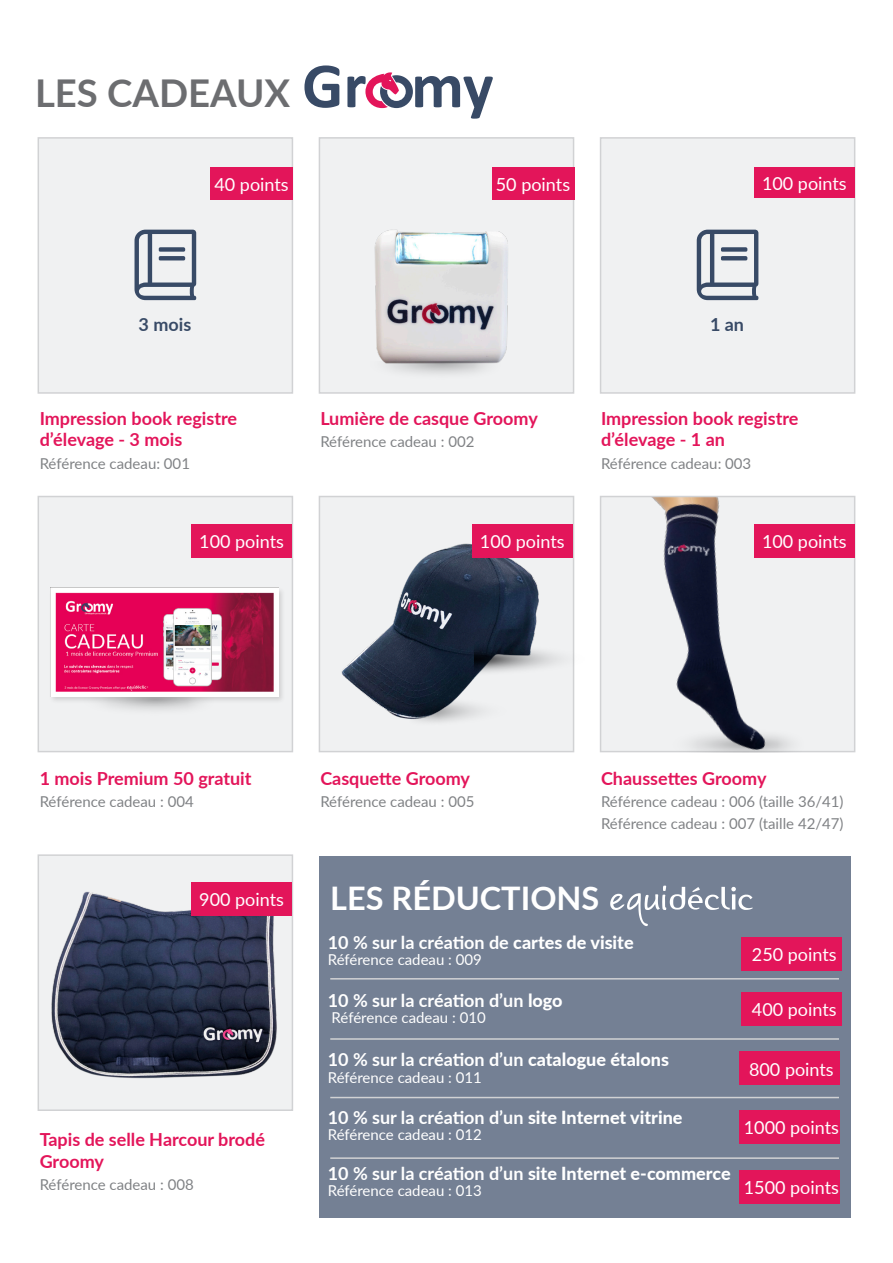
<style>
.page{position:relative;width:893px;height:1263px;background:#fff}
.page>*{position:absolute;margin:0;border:0;box-sizing:border-box;transform-origin:0 0}
.t1{font:700 38.25px "Lato";color:#6c6d70}
.t2{font:700 32.4px "Lato";color:#fff}
.t3{font:700 18px/21.6px "Lato";color:#e3155a}
.t4{font:700 18px "Lato";color:#fff}
.t5{font:18px "Lato";color:#fff}
.t6{font:800 18px "Lato";color:#fff}
.t7{font:700 18px "Lato";color:#384a66}
.t8{font:15px/22.2px "Lato";color:#808285}
.t9{font:15px "Lato";color:#fff}
.s1{font-weight:800}
.s2{font-weight:700}
</style>
<div class="page">
<div style="left:38px;top:137px;width:255px;height:257px;background:#f0f1f2;border:2px solid #d1d2d4"></div>
<div style="left:319px;top:138px;width:255px;height:255px;background:#f0f1f2"></div>
<img style="left:374px;top:167px;width:159px;height:194px">
<div style="left:319px;top:137px;width:255px;height:257px;border:2px solid #d1d2d4"></div>
<div style="left:600px;top:137px;width:255px;height:257px;background:#f0f1f2;border:2px solid #d1d2d4"></div>
<div style="left:38px;top:496px;width:254px;height:255px;background:#f0f1f2"></div>
<div style="left:49px;top:586px;width:237px;height:118px;background:#231f20;opacity:.16"></div>
<img style="left:51px;top:588px;width:227px;height:108px">
<div style="left:38px;top:496px;width:255px;height:256px;border:2px solid #d1d2d4"></div>
<img style="left:322px;top:499px;width:249px;height:250px">
<div style="left:319px;top:496px;width:255px;height:256px;border:2px solid #d1d2d4"></div>
<img style="left:603px;top:499px;width:249px;height:250px">
<div style="left:600px;top:496px;width:255px;height:256px;border:2px solid #d1d2d4"></div>
<div style="left:38px;top:855px;width:254px;height:255px;background:#f0f1f2"></div>
<img style="left:51px;top:891px;width:239px;height:188px">
<div style="left:38px;top:854px;width:255px;height:257px;border:2px solid #d1d2d4"></div>
<div style="left:319px;top:856px;width:532px;height:361px;background:#748094"></div>
<div style="left:211px;top:168px;width:82px;height:32px;background:#e3155a"></div>
<div style="left:754px;top:168px;width:101px;height:30px;background:#e3155a"></div>
<div style="left:191px;top:524px;width:101px;height:34px;background:#e3155a"></div>
<div style="left:191px;top:882px;width:101px;height:33px;background:#e3155a"></div>
<div style="left:472px;top:524px;width:101px;height:34px;background:#e3155a"></div>
<div style="left:742px;top:937px;width:100px;height:33px;background:#e3155a"></div>
<div style="left:742px;top:992px;width:100px;height:33px;background:#e3155a"></div>
<div style="left:739px;top:1052px;width:100px;height:33px;background:#e3155a"></div>
<div style="left:739px;top:1110px;width:100px;height:34px;background:#e3155a"></div>
<div style="left:739px;top:1170px;width:100px;height:34px;background:#e3155a"></div>
<div style="left:754px;top:524px;width:101px;height:34px;background:#e3155a"></div>
<div style="left:492px;top:168px;width:82px;height:32px;background:#e3155a"></div>
<img style="left:383px;top:361px;width:117px;height:13px">
<img style="left:49px;top:697px;width:215px;height:13px">
<img style="left:474px;top:640px;width:101px;height:37px">
<img style="left:395px;top:692px;width:124px;height:37px">
<svg style="left:304px;top:65px;width:35px;height:43px"></svg>
<svg style="left:347px;top:72px;width:146px;height:47px"></svg>
<hr style="left:330px;top:978px;width:509px;height:1px;background:#d1d2d4">
<hr style="left:330px;top:1038px;width:509px;height:2px;background:#d1d2d4">
<hr style="left:330px;top:1097px;width:509px;height:1px;background:#d1d2d4">
<hr style="left:330px;top:1157px;width:509px;height:2px;background:#d1d2d4">
<img style="left:637px;top:725px;width:217px;height:28px">
<svg style="left:610px;top:885px;width:143px;height:41px"></svg>
<h1 class="t1" style="left:35px;top:65px;width:257px">LES CADEAUX</h1>
<p class="t5" style="left:214px;top:172px;width:76px">40 points</p>
<p class="t5" style="left:762px;top:171px;width:86px">100 points</p>
<p class="t5" style="left:496px;top:172px;width:76px">50 points</p>
<p class="t7" style="left:139px;top:311px;width:54px">3 mois</p>
<p class="t7" style="left:710px;top:311px;width:36px">1 an</p>
<p class="t3" style="left:40px;top:407px;width:199px">Impression book registre d’élevage - 3 mois</p>
<p class="t8" style="left:40px;top:451px;width:152px">Référence cadeau: 001</p>
<p class="t5" style="left:199px;top:529px;width:86px">100 points</p>
<p class="t3" style="left:320px;top:407px;width:219px">Lumière de casque Groomy</p>
<p class="t8" style="left:320px;top:430px;width:156px">Référence cadeau : 002</p>
<p class="t5" style="left:480px;top:529px;width:86px">100 points</p>
<p class="t3" style="left:601px;top:407px;width:199px">Impression book registre d’élevage - 1 an</p>
<p class="t8" style="left:601px;top:451px;width:152px">Référence cadeau: 003</p>
<p class="t5" style="left:762px;top:529px;width:86px">100 points</p>
<p class="t3" style="left:40px;top:766px;width:213px">1 mois Premium 50 gratuit</p>
<p class="t8" style="left:40px;top:790px;width:156px">Référence cadeau : 004</p>
<p class="t5" style="left:199px;top:886px;width:86px">900 points</p>
<p class="t3" style="left:40px;top:1128px;width:227px">Tapis de selle Harcour brodé<br>Groomy</p>
<p class="t8" style="left:40px;top:1173px;width:156px">Référence cadeau : 008</p>
<p class="t3" style="left:320px;top:766px;width:151px">Casquette Groomy</p>
<p class="t8" style="left:320px;top:790px;width:156px">Référence cadeau : 005</p>
<p class="t3" style="left:601px;top:766px;width:167px">Chaussettes Groomy</p>
<p class="t8" style="left:601px;top:790px;width:244px">Référence cadeau : 006 (taille 36/41)<br>Référence cadeau : 007 (taille 42/47)</p>
<h2 class="t2" style="left:330px;top:874px;width:271px">LES RÉDUCTIONS</h2>
<p class="t4" style="left:328px;top:929px;width:307px">10 % sur la création de <span class="s1">cartes de visite</span></p>
<p class="t9" style="left:328px;top:949px;width:156px">Référence cadeau : 009</p>
<p class="t4" style="left:328px;top:987px;width:236px">10 % sur la création d’un <span class="s1">logo</span></p>
<p class="t9" style="left:332px;top:1007px;width:156px">Référence cadeau : 010</p>
<p class="t4" style="left:328px;top:1046px;width:343px">10 % sur la création d’un <span class="s1">catalogue étalons</span></p>
<p class="t9" style="left:328px;top:1066px;width:156px">Référence cadeau : 011</p>
<p class="t4" style="left:328px;top:1104px;width:356px">10 % sur la création d’un <span class="s1">site Internet vitrine</span></p>
<p class="t9" style="left:328px;top:1124px;width:156px">Référence cadeau : 012</p>
<p class="t6" style="left:328px;top:1160px;width:404px"><span class="s2">10 % sur la création d’un</span> site Internet e-commerce</p>
<p class="t9" style="left:328px;top:1180px;width:156px">Référence cadeau : 013</p>
<p class="t5" style="left:752px;top:941px;width:86px">250 points</p>
<p class="t5" style="left:752px;top:996px;width:86px">400 points</p>
<p class="t5" style="left:749px;top:1056px;width:86px">800 points</p>
<p class="t5" style="left:744px;top:1115px;width:97px">1000 points</p>
<p class="t5" style="left:744px;top:1175px;width:97px">1500 points</p>
</div>
